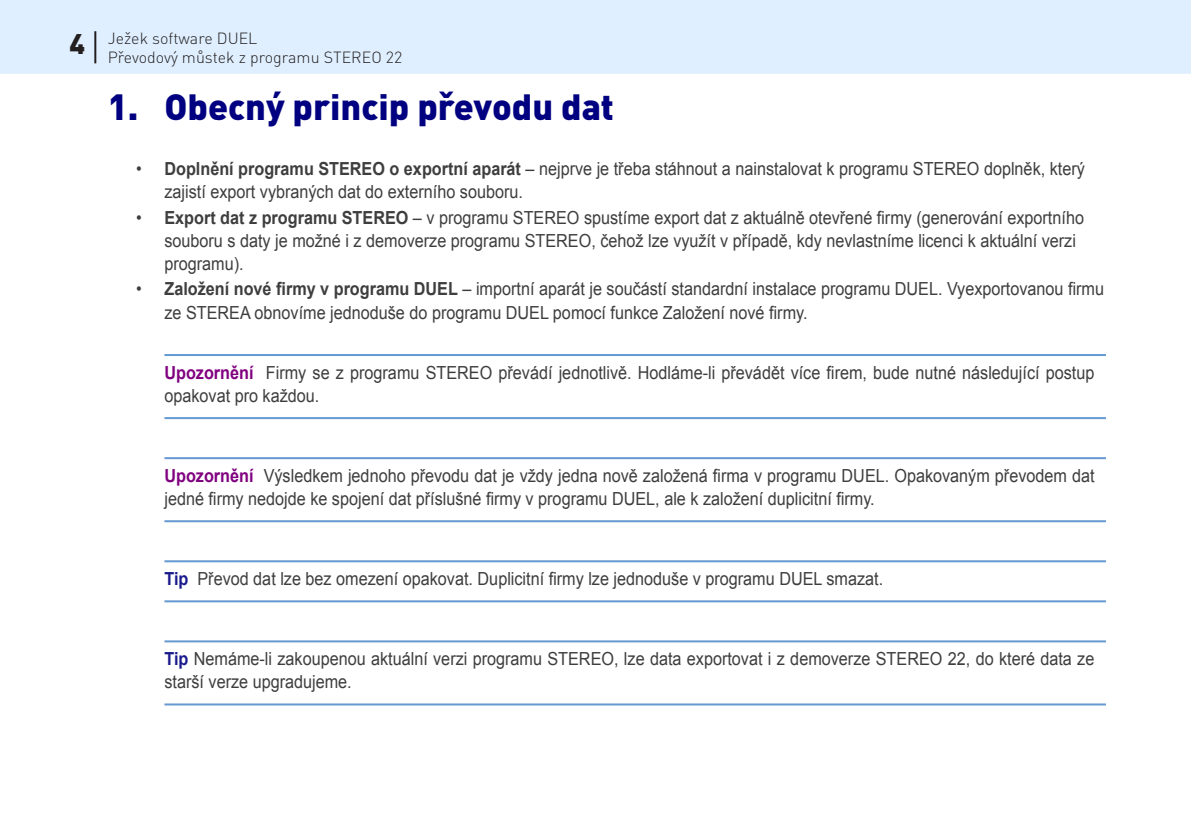
<style>
.page{position:relative;width:1191px;height:840px;background:#fff}
.page>*{position:absolute;margin:0;border:0;box-sizing:border-box;transform-origin:0 0}
.Nadpis_0{font:900 36px "DINCE";color:#000080}
.t1{font:900 28px "DINCE";color:#231f20}
.Normal_-_odraz{font:18px/23px "Arial";color:#3e3e3f;scale:.9 1}
.Normal_-_upozornění{font:18px/23px "Arial";color:#3e3e3f;scale:.9 1}
.t2{font:300 16px "DINCE";color:#231f20}
.s1{font-weight:700}
.s2{font-weight:700;color:#800080}
.s3{font-weight:700;color:#1a1a8d}
</style>
<div class="page">
<div style="left:0;top:0;width:1191px;height:74px;background:#dfefff"></div>
<hr style="left:94px;top:31px;width:2px;height:32px;background:#231f20">
<hr style="left:164px;top:354px;width:942px;height:2px;background:#6599d1">
<hr style="left:164px;top:417px;width:942px;height:2px;background:#6599d1">
<hr style="left:164px;top:457px;width:942px;height:2px;background:#6599d1">
<hr style="left:164px;top:520px;width:942px;height:2px;background:#6599d1">
<hr style="left:164px;top:560px;width:942px;height:2px;background:#6599d1">
<hr style="left:164px;top:600px;width:942px;height:2px;background:#6599d1">
<hr style="left:164px;top:640px;width:942px;height:2px;background:#6599d1">
<hr style="left:164px;top:703px;width:942px;height:2px;background:#6599d1">
<p class="t1" style="left:69px;top:25px;width:17px">4</p>
<p class="t2" style="left:108px;top:28px;width:151px">Ježek software DUEL</p>
<p class="t2" style="left:108px;top:47px;width:296px">Převodový můstek z programu STEREO 22</p>
<p class="Nadpis_0" style="left:108px;top:83px;width:508px">1. Obecný princip převodu dat</p>
<p class="Normal_-_odraz" style="left:164px;top:157px;width:1024px;text-indent:-28px">• <span class="s1">Doplnění programu STEREO o exportní aparát</span> – nejprve je třeba stáhnout a nainstalovat k programu STEREO doplněk, který zajistí export vybraných dat do externího souboru.</p>
<p class="Normal_-_odraz" style="left:164px;top:205px;width:1023px;text-indent:-28px">• <span class="s1">Export dat z programu STEREO</span> – v programu STEREO spustíme export dat z aktuálně otevřené firmy (generování exportního souboru s daty je možné i z demoverze programu STEREO, čehož lze využít v případě, kdy nevlastníme licenci k aktuální verzi programu).</p>
<p class="Normal_-_odraz" style="left:164px;top:277px;width:1045px;text-indent:-28px">• <span class="s1">Založení nové firmy v programu DUEL</span> – importní aparát je součástí standardní instalace programu DUEL. Vyexportovanou firmu ze STEREA obnovíme jednoduše do programu DUEL pomocí funkce Založení nové firmy.</p>
<p class="Normal_-_upozornění" style="left:164px;top:360px;width:1035px"><span class="s2">Upozornění</span> Firmy se z programu STEREO převádí jednotlivě. Hodláme-li převádět více firem, bude nutné následující postup opakovat pro každou.</p>
<p class="Normal_-_upozornění" style="left:164px;top:463px;width:1035px"><span class="s2">Upozornění</span> Výsledkem jednoho převodu dat je vždy jedna nově založená firma v programu DUEL. Opakovaným převodem dat jedné firmy nedojde ke spojení dat příslušné firmy v programu DUEL, ale k založení duplicitní firmy.</p>
<p class="Normal_-_upozornění" style="left:164px;top:566px;width:800px"><span class="s3">Tip</span> Převod dat lze bez omezení opakovat. Duplicitní firmy lze jednoduše v programu DUEL smazat.</p>
<p class="Normal_-_upozornění" style="left:164px;top:646px;width:1034px"><span class="s3">Tip</span> Nemáme-li zakoupenou aktuální verzi programu STEREO, lze data exportovat i z demoverze STEREO 22, do které data ze starší verze upgradujeme.</p>
</div>
